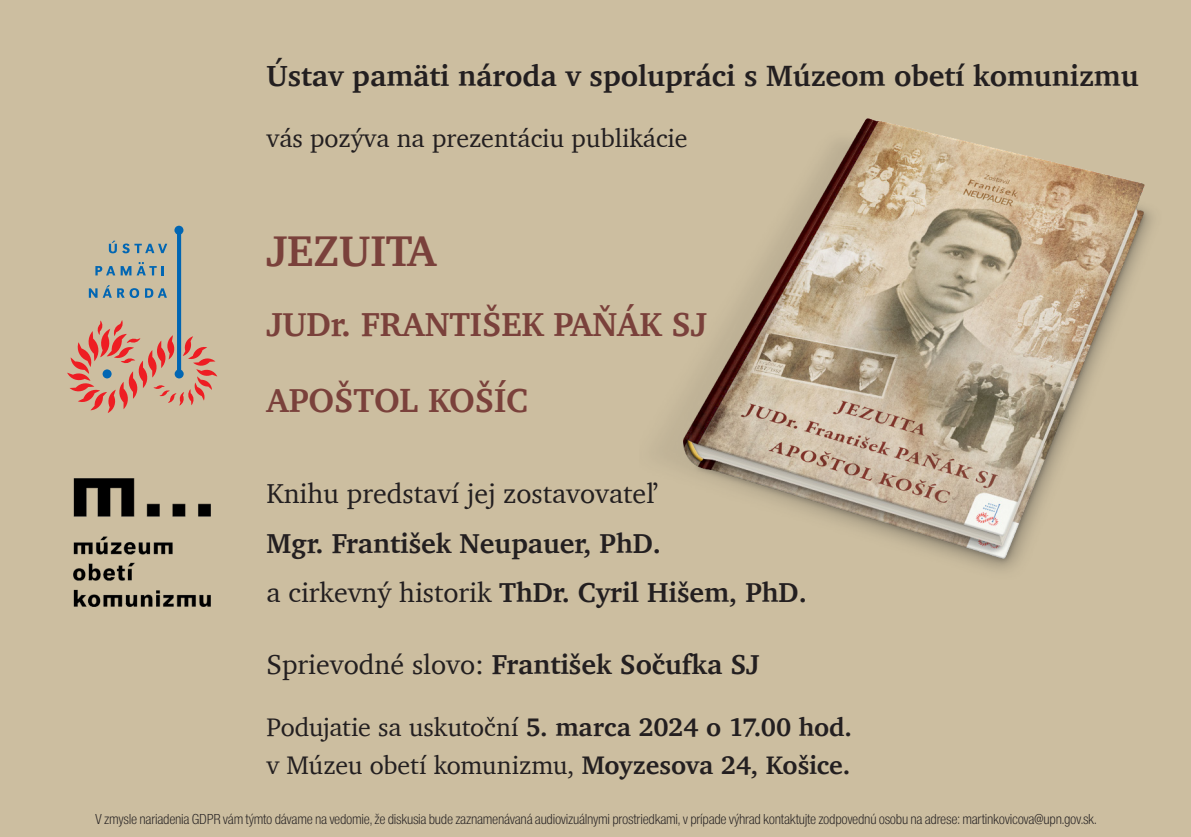
<style>
.page{position:relative;width:1191px;height:837px;background:#fff}
.page>*{position:absolute;margin:0;border:0;box-sizing:border-box;transform-origin:0 0}
.t1{font:700 44px "Charter";color:#7a413b}
.t2{font:700 34px "Charter";color:#7a413b}
.t3{font:700 30px "Charter";color:#231f20}
.t4{font:700 28px "Charter";color:#231f20}
.t5{font:28px "Charter";color:#231f20}
.t6{font:26px "Charter";color:#231f20}
.t7{font:700 26px "Charter";color:#231f20}
.t8{font:15px "Nimbus Sans DOT Ligh Cond";letter-spacing:-.02em;color:#231f20}
.s1{font-weight:400}
.s2{font-weight:700}
</style>
<div class="page">
<div style="left:0;top:0;width:1191px;height:836px;background:#ccbea0"></div>
<svg style="left:67px;top:226px;width:150px;height:187px"></svg>
<img style="left:662px;top:118px;width:491px;height:452px">
<img style="left:73px;top:478px;width:137px;height:128px">
<p class="t3" style="left:266px;top:50px;width:873px">Ústav pamäti národa v spolupráci s Múzeom obetí komunizmu</p>
<p class="t6" style="left:266px;top:116px;width:422px">vás pozýva na prezentáciu publikácie</p>
<p class="t1" style="left:266px;top:212px;width:171px">JEZUITA</p>
<p class="t2" style="left:266px;top:294px;width:441px">JUDr. FRANTIŠEK PAŇÁK SJ</p>
<p class="t2" style="left:266px;top:370px;width:263px">APOŠTOL KOŠÍC</p>
<p class="t5" style="left:266px;top:469px;width:391px">Knihu predstaví jej zostavovateľ</p>
<p class="t4" style="left:266px;top:518px;width:396px">Mgr. František Neupauer, PhD.</p>
<p class="t4" style="left:266px;top:568px;width:542px"><span class="s1">a cirkevný historik</span> ThDr. Cyril Hišem, PhD.</p>
<p class="t4" style="left:266px;top:639px;width:494px"><span class="s1">Sprievodné slovo:</span> František Sočufka SJ</p>
<p class="t7" style="left:266px;top:704px;width:587px"><span class="s1">Podujatie sa uskutoční</span> 5. marca 2024 o 17.00 hod.</p>
<p class="t6" style="left:266px;top:742px;width:585px">v Múzeu obetí komunizmu, <span class="s2">Moyzesova 24, Košice.</span></p>
<p class="t8" style="left:95px;top:810px;width:1003px">V zmysle nariadenia GDPR vám týmto dávame na vedomie, že diskusia bude zaznamenávaná audiovizuálnymi prostriedkami, v prípade výhrad kontaktujte zodpovednú osobu na adrese: martinkovicova@upn.gov.sk.</p>
</div>
